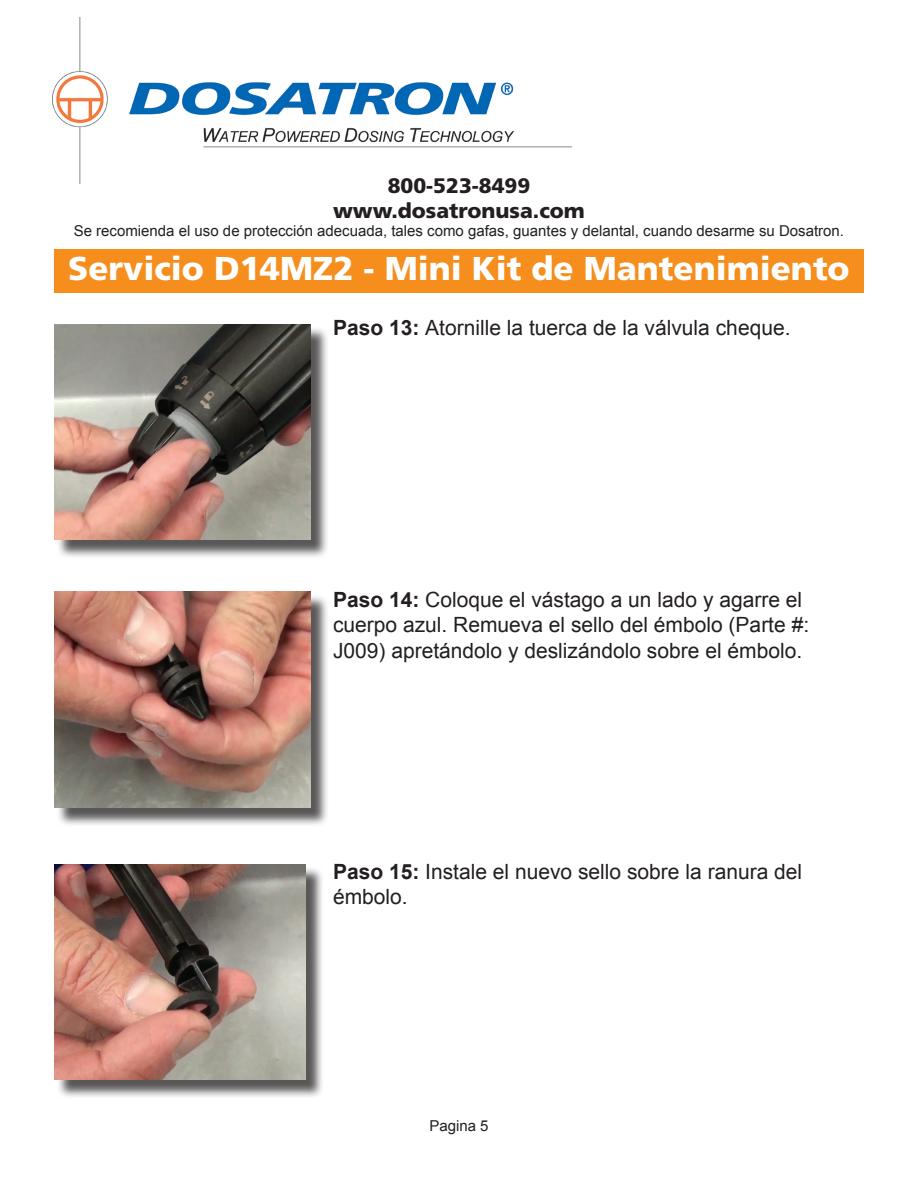
<style>
.page{position:relative;width:918px;height:1188px;background:#fff}
.page>*{position:absolute;margin:0;border:0;box-sizing:border-box;transform-origin:0 0}
.t1{font:900 33px "Frutiger";color:#fff}
.t2{font:21px/25.2px "Arial";color:#231f20}
.t3{font:900 21px/25.2px "Frutiger";color:#231f20;text-align:center}
.t4{font:15px "Arial";color:#231f20}
.s1{font-weight:700}
</style>
<div class="page">
<div style="left:54px;top:249px;width:810px;height:44px;background:#f68e1e"></div>
<img style="left:52px;top:17px;width:519px;height:166px">
<div style="left:56px;top:866px;width:269px;height:232px;background:#231f20;opacity:.75"></div>
<img style="left:54px;top:864px;width:252px;height:216px">
<div style="left:56px;top:326px;width:273px;height:232px;background:#231f20;opacity:.75"></div>
<img style="left:54px;top:324px;width:257px;height:216px">
<div style="left:56px;top:594px;width:273px;height:232px;background:#231f20;opacity:.75"></div>
<img style="left:54px;top:592px;width:257px;height:216px">
<p class="t3" style="left:333px;top:173px;width:253px">800-523-8499 www.dosatronusa.com</p>
<p class="t4" style="left:74px;top:221px;width:772px">Se recomienda el uso de protección adecuada, tales como gafas, guantes y delantal, cuando desarme su Dosatron.</p>
<h1 class="t1" style="left:68px;top:249px;width:783px">Servicio D14MZ2 - Mini Kit de Mantenimiento</h1>
<p class="t2" style="left:333px;top:315px;width:459px"><span class="s1">Paso 13:</span> Atornille la tuerca de la válvula cheque.</p>
<p class="t2" style="left:333px;top:587px;width:478px"><span class="s1">Paso 14:</span> Coloque el vástago a un lado y agarre el cuerpo azul. Remueva el sello del émbolo (Parte #:<br>J009) apretándolo y deslizándolo sobre el émbolo.</p>
<p class="t2" style="left:333px;top:860px;width:471px"><span class="s1">Paso 15:</span> Instale el nuevo sello sobre la ranura del émbolo.</p>
<p class="t4" style="left:429px;top:1116px;width:61px">Pagina 5</p>
</div>
